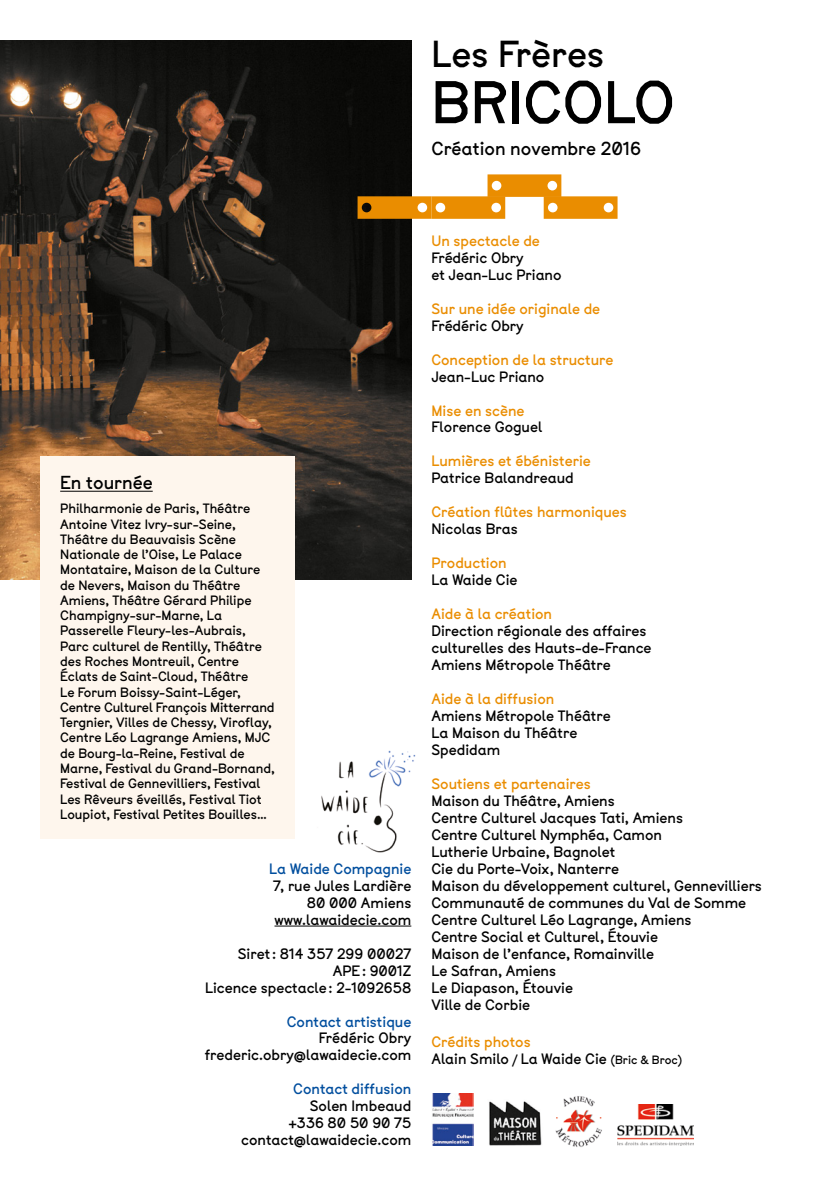
<style>
.page{position:relative;width:840px;height:1191px;background:#fff}
.page>*{position:absolute;margin:0;border:0;box-sizing:border-box;transform-origin:0 0}
.t1{font:56.6px "Btp";color:#000}
.t2{font:35.4px "Btp";color:#000}
.t3{font:17.6px "Btp";color:#000}
.t4{font:14.2px/17px "Btp";color:#000}
.t5{font:14.2px/17px "Btp";color:#ea8d00}
.t6{font:12.8px/15.2px "Btp";color:#000}
.s1{color:#004e9e}
.s2{color:#ea8d00}
.s3{color:#000}
.s4{font-size:11.4px}
</style>
<div class="page">
<hr style="left:274px;top:925px;width:137px;height:1px;background:#000">
<img style="left:0;top:40px;width:411px;height:539px">
<div style="left:40px;top:456px;width:255px;height:383px;background:#fef6ed"></div>
<hr style="left:60px;top:491px;width:93px;height:1px;background:#000">
<img style="left:432px;top:1093px;width:41px;height:52px">
<img style="left:489px;top:1101px;width:53px;height:45px">
<img style="left:555px;top:1096px;width:47px;height:51px">
<img style="left:617px;top:1104px;width:75px;height:41px">
<svg style="left:357px;top:174px;width:260px;height:45px"></svg>
<img style="left:321px;top:750px;width:94px;height:103px">
<p class="t2" style="left:431px;top:28px;width:174px">Les Frères</p>
<p class="t1" style="left:431px;top:61px;width:245px">BRICOLO</p>
<p class="t3" style="left:431px;top:135px;width:211px">Création novembre 2016</p>
<p class="t3" style="left:60px;top:470px;width:94px">En tournée</p>
<p class="t6" style="left:60px;top:501px;width:216px">Philharmonie de Paris, Théâtre<br>Antoine Vitez Ivry-sur-Seine,<br>Théâtre du Beauvaisis Scène<br>Nationale de l’Oise, Le Palace<br>Montataire, Maison de la Culture de Nevers, Maison du Théâtre<br>Amiens, Théâtre Gérard Philipe<br>Champigny-sur-Marne, La<br>Passerelle Fleury-les-Aubrais,<br>Parc culturel de Rentilly, Théâtre des Roches Montreuil, Centre<br>Éclats de Saint-Cloud, Théâtre<br>Le Forum Boissy-Saint-Léger,<br>Centre Culturel François Mitterrand<br>Tergnier, Villes de Chessy, Viroflay,<br>Centre Léo Lagrange Amiens, MJC de Bourg-la-Reine, Festival de<br>Marne, Festival du Grand-Bornand,<br>Festival de Gennevilliers, Festival<br>Les Rêveurs éveillés, Festival Tiot<br>Loupiot, Festival Petites Bouilles…</p>
<p class="t4" style="left:269px;top:860px;width:143px;text-align:right"><span class="s1">La Waide Compagnie<br></span>7, rue Jules Lardière<br>80 000 Amiens www.lawaidecie.com</p>
<p class="t4" style="left:205px;top:945px;width:208px;text-align:right">Siret: 814 357 299 00027<br>APE: 9001Z<br>Licence spectacle: 2-1092658</p>
<p class="t4" style="left:205px;top:1012px;width:208px;text-align:right"><span class="s1">Contact artistique<br></span>Frédéric Obry frederic.obry@lawaidecie.com</p>
<p class="t4" style="left:241px;top:1080px;width:171px;text-align:right"><span class="s1">Contact diffusion<br></span>Solen Imbeaud<br>+336 80 50 90 75 contact@lawaidecie.com</p>
<p class="t4" style="left:431px;top:232px;width:132px"><span class="s2">Un spectacle de<br></span>Frédéric Obry<br>et Jean-Luc Priano</p>
<p class="t5" style="left:431px;top:300px;width:170px">Sur une idée originale de<br><span class="s3">Frédéric Obry</span></p>
<p class="t5" style="left:431px;top:351px;width:183px">Conception de la structure<br><span class="s3">Jean-Luc Priano</span></p>
<p class="t4" style="left:431px;top:402px;width:112px"><span class="s2">Mise en scène<br></span>Florence Goguel</p>
<p class="t5" style="left:431px;top:453px;width:161px">Lumières et ébénisterie<br><span class="s3">Patrice Balandreaud</span></p>
<p class="t5" style="left:431px;top:504px;width:197px">Création flûtes harmoniques<br><span class="s3">Nicolas Bras</span></p>
<p class="t5" style="left:431px;top:554px;width:87px">Production<br><span class="s3">La Waide Cie</span></p>
<p class="t4" style="left:431px;top:605px;width:221px"><span class="s2">Aide à la création<br></span>Direction régionale des affaires culturelles des Hauts-de-France<br>Amiens Métropole Théâtre</p>
<p class="t4" style="left:431px;top:690px;width:181px"><span class="s2">Aide à la diffusion<br></span>Amiens Métropole Théâtre<br>La Maison du Théâtre<br>Spedidam</p>
<p class="t4" style="left:431px;top:775px;width:332px"><span class="s2">Soutiens et partenaires<br></span>Maison du Théâtre, Amiens<br>Centre Culturel Jacques Tati, Amiens<br>Centre Culturel Nymphéa, Camon<br>Lutherie Urbaine, Bagnolet<br>Cie du Porte-Voix, Nanterre<br>Maison du développement culturel, Gennevilliers<br>Communauté de communes du Val de Somme<br>Centre Culturel Léo Lagrange, Amiens<br>Centre Social et Culturel, Étouvie<br>Maison de l’enfance, Romainville<br>Le Safran, Amiens<br>Le Diapason, Étouvie<br>Ville de Corbie</p>
<p class="t4" style="left:431px;top:1033px;width:252px"><span class="s2">Crédits photos<br></span>Alain Smilo <span class="s4">/</span> La Waide Cie <span class="s4">(Bric &amp; Broc)</span></p>
</div>
